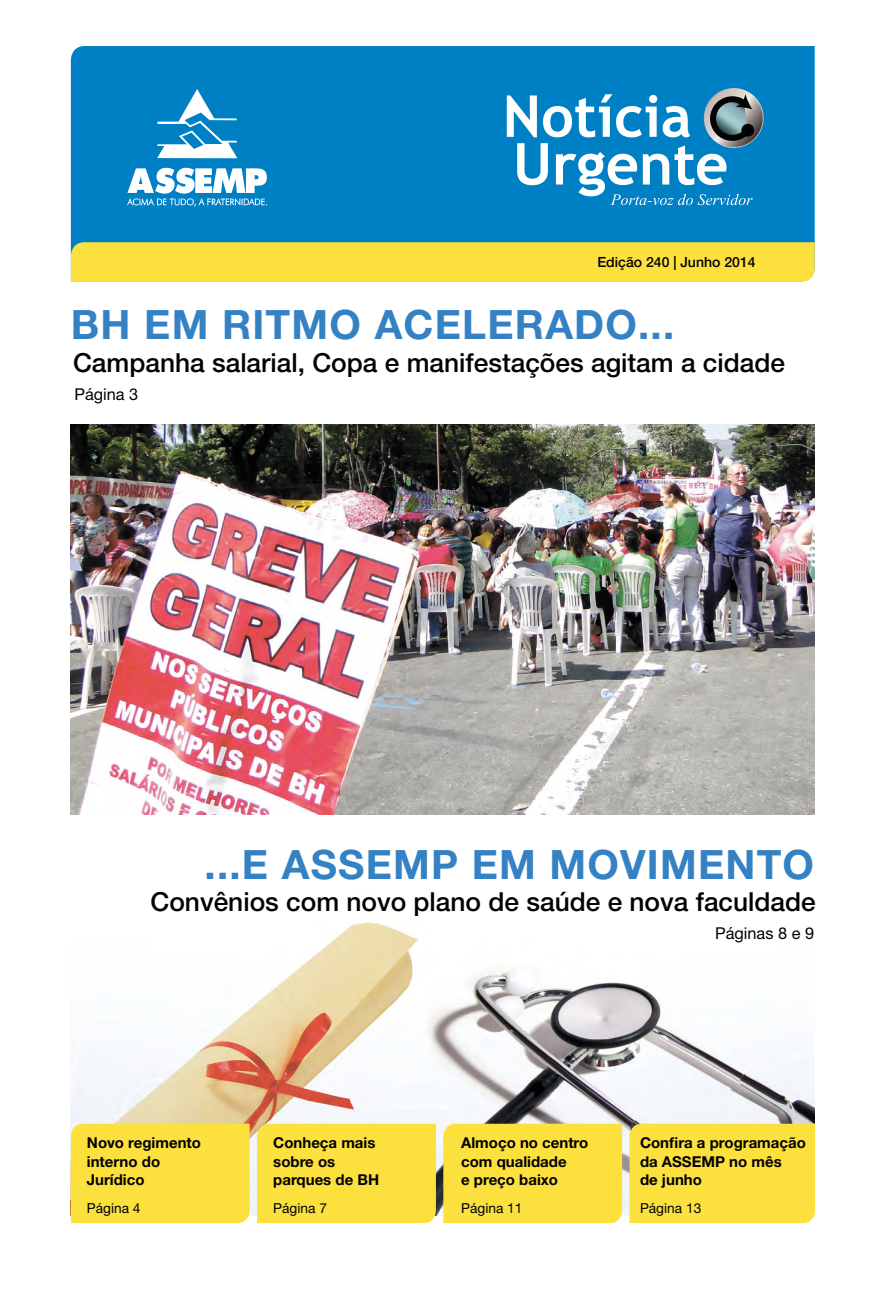
<style>
.page{position:relative;width:886px;height:1294px;background:#fff}
.page>*{position:absolute;margin:0;border:0;box-sizing:border-box;transform-origin:0 0}
.t1{font:700 40.5px "Helvetica Neue LT Std";letter-spacing:.03em;color:#3481c4}
.t2{font:500 26.25px "Helvetica Neue LT Std";color:#020203}
.t3{font:16.38px "Helvetica Neue LT Std";color:#020203}
.t4{font:700 15px/18.5px "Helvetica Neue LT Std";color:#020203}
.t5{font:500 14px "Helvetica Neue LT Std";color:#020203}
.t6{font:13.75px "Helvetica Neue LT Std";color:#020203}
</style>
<div class="page">
<img style="left:71px;top:922px;width:743px;height:293px">
<div style="left:71px;top:46px;width:744px;height:196px;background:#0080c4"></div>
<div style="left:71px;top:242px;width:744px;height:40px;background:#fce03e"></div>
<img style="left:702px;top:88px;width:64px;height:61px">
<img style="left:701px;top:89px;width:65px;height:58px">
<svg style="left:507px;top:90px;width:249px;height:115px"></svg>
<svg style="left:157px;top:89px;width:80px;height:69px"></svg>
<svg style="left:127px;top:168px;width:140px;height:39px"></svg>
<div style="left:443px;top:1123px;width:179px;height:99px;background:#fce03e"></div>
<div style="left:629px;top:1123px;width:186px;height:99px;background:#fce03e"></div>
<div style="left:257px;top:1123px;width:179px;height:99px;background:#fce03e"></div>
<div style="left:71px;top:1123px;width:179px;height:99px;background:#fce03e"></div>
<img style="left:71px;top:424px;width:743px;height:390px">
<p class="t5" style="left:597px;top:253px;width:160px">Edição 240 | Junho 2014</p>
<h1 class="t1" style="left:71px;top:300px;width:605px">BH EM RITMO ACELERADO...</h1>
<h2 class="t2" style="left:73px;top:347px;width:713px">Campanha salarial, Copa e manifestações agitam a cidade</h2>
<p class="t3" style="left:74px;top:385px;width:65px">Página 3</p>
<h1 class="t1" style="left:205px;top:839px;width:611px">...E ASSEMP EM MOVIMENTO</h1>
<h2 class="t2" style="left:150px;top:886px;width:667px">Convênios com novo plano de saúde e nova faculdade</h2>
<p class="t3" style="left:715px;top:923px;width:100px">Páginas 8 e 9</p>
<p class="t4" style="left:87px;top:1132px;width:116px">Novo regimento interno do<br>Jurídico</p>
<p class="t6" style="left:87px;top:1199px;width:55px">Página 4</p>
<p class="t4" style="left:273px;top:1132px;width:107px">Conheça mais sobre os parques de BH</p>
<p class="t6" style="left:273px;top:1199px;width:55px">Página 7</p>
<p class="t4" style="left:461px;top:1132px;width:129px">Almoço no centro com qualidade<br>e preço baixo</p>
<p class="t6" style="left:461px;top:1199px;width:63px">Página 11</p>
<p class="t4" style="left:640px;top:1132px;width:167px">Confira a programação da ASSEMP no mês<br>de junho</p>
<p class="t6" style="left:640px;top:1199px;width:63px">Página 13</p>
</div>
